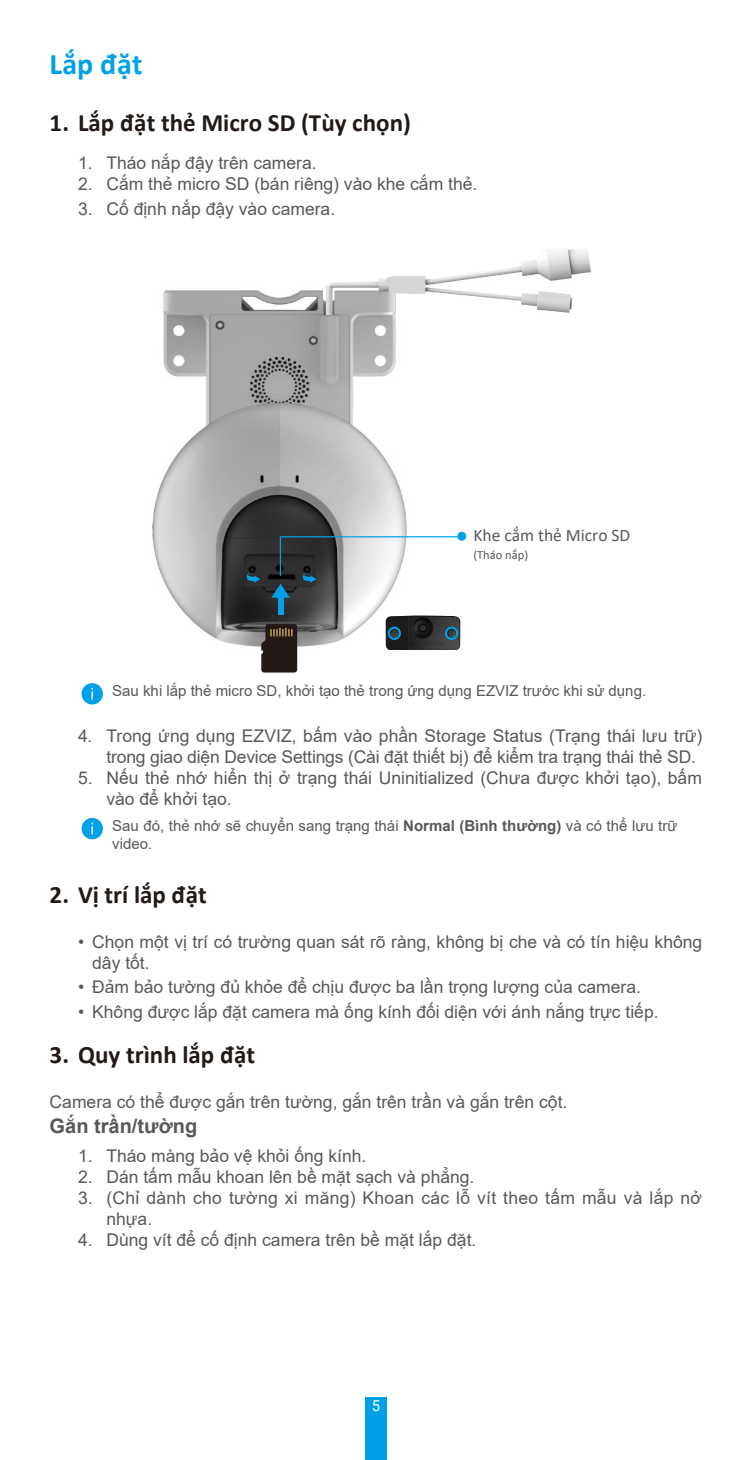
<style>
.page{position:relative;width:752px;height:1460px;background:#fff}
.page>*{position:absolute;margin:0;border:0;box-sizing:border-box;transform-origin:0 0}
.t1{font:700 30px "Calibri";color:#00a1e9}
.t2{font:700 25px "Calibri";color:#231916}
.t3{font:700 20px "Arial";color:#595857}
.t4{font:17.5px/21px "Arial";color:#595857}
.t5{font:17.5px "Calibri";color:#595857}
.t6{font:15px/18px "Arial";color:#595857}
.t7{font:15px "Roboto";color:#fff}
.t8{font:12.5px "Calibri";color:#595857}
.s1{font-weight:700}
</style>
<div class="page">
<div style="left:365px;top:1398px;width:21px;height:62px;background:#00a1e9"></div>
<img style="left:152px;top:290px;width:257px;height:360px">
<img style="left:326px;top:248px;width:265px;height:65px">
<img style="left:323px;top:287px;width:86px;height:28px">
<svg style="left:303px;top:573px;width:13px;height:9px"></svg>
<svg style="left:247px;top:573px;width:13px;height:9px"></svg>
<img style="left:385px;top:615px;width:75px;height:35px">
<svg style="left:445px;top:627px;width:13px;height:13px"></svg>
<svg style="left:387px;top:627px;width:14px;height:13px"></svg>
<hr style="left:280px;top:536px;width:1px;height:40px;background:#00a1e9">
<hr style="left:280px;top:536px;width:178px;height:1px;background:#00a1e9">
<div style="left:457px;top:532px;width:9px;height:9px;background:#00a1e9;border-radius:50%"></div>
<svg style="left:261px;top:624px;width:36px;height:48px;background:#30261f"></svg>
<div style="left:278px;top:597px;width:5px;height:18px;background:#00a1e9"></div>
<svg style="left:271px;top:584px;width:18px;height:14px"></svg>
<div style="left:81px;top:683px;width:22px;height:21px;background:#00a1e9;border-radius:50%"></div>
<svg style="left:91px;top:688px;width:2px;height:12px"></svg>
<div style="left:81px;top:818px;width:22px;height:21px;background:#00a1e9;border-radius:50%"></div>
<svg style="left:91px;top:823px;width:2px;height:11px"></svg>
<h1 class="t1" style="left:50px;top:43px;width:94px">Lắp đặt</h1>
<h2 class="t2" style="left:50px;top:105px;width:362px">1. Lắp đặt thẻ Micro SD (Tùy chọn)</h2>
<p class="t4" style="left:78px;top:153px;width:240px">1. Tháo nắp đậy trên camera.</p>
<p class="t4" style="left:78px;top:174px;width:400px">2. Cắm thẻ micro SD (bán riêng) vào khe cắm thẻ.</p>
<p class="t4" style="left:78px;top:198px;width:258px">3. Cố định nắp đậy vào camera.</p>
<p class="t5" style="left:473px;top:523px;width:158px">Khe cắm thẻ Micro SD</p>
<p class="t8" style="left:473px;top:546px;width:56px">(Tháo nắp)</p>
<p class="t6" style="left:112px;top:682px;width:535px">Sau khi lắp thẻ micro SD, khởi tạo thẻ trong ứng dụng EZVIZ trước khi sử dụng.</p>
<p class="t4" style="left:106px;top:725px;width:597px;text-indent:-28px">4. Trong ứng dụng EZVIZ, bấm vào phần Storage Status (Trạng thái lưu trữ) trong giao diện Device Settings (Cài đặt thiết bị) để kiểm tra trạng thái thẻ SD.</p>
<p class="t4" style="left:106px;top:767px;width:596px;text-indent:-28px">5. Nếu thẻ nhớ hiển thị ở trạng thái Uninitialized (Chưa được khởi tạo), bấm vào để khởi tạo.</p>
<p class="t6" style="left:112px;top:816px;width:566px">Sau đó, thẻ nhớ sẽ chuyển sang trạng thái <span class="s1">Normal (Bình thường)</span> và có thể lưu trữ video.</p>
<h2 class="t2" style="left:50px;top:877px;width:159px">2. Vị trí lắp đặt</h2>
<p class="t4" style="left:92px;top:931px;width:611px;text-indent:-14px">• Chọn một vị trí có trường quan sát rõ ràng, không bị che và có tín hiệu không dây tốt.</p>
<p class="t4" style="left:78px;top:976px;width:564px">• Đảm bảo tường đủ khỏe để chịu được ba lần trọng lượng của camera.</p>
<p class="t4" style="left:78px;top:1001px;width:582px">• Không được lắp đặt camera mà ống kính đối diện với ánh nắng trực tiếp.</p>
<h2 class="t2" style="left:50px;top:1037px;width:207px">3. Quy trình lắp đặt</h2>
<p class="t4" style="left:50px;top:1091px;width:519px">Camera có thể được gắn trên tường, gắn trên trần và gắn trên cột.</p>
<p class="t3" style="left:50px;top:1112px;width:149px">Gắn trần/tường</p>
<p class="t4" style="left:78px;top:1145px;width:290px">1. Tháo màng bảo vệ khỏi ống kính.</p>
<p class="t4" style="left:78px;top:1166px;width:398px">2. Dán tấm mẫu khoan lên bề mặt sạch và phẳng.</p>
<p class="t4" style="left:106px;top:1187px;width:597px;text-indent:-28px">3. (Chỉ dành cho tường xi măng) Khoan các lỗ vít theo tấm mẫu và lắp nở nhựa.</p>
<p class="t4" style="left:78px;top:1229px;width:399px">4. Dùng vít để cố định camera trên bề mặt lắp đặt.</p>
<p class="t7" style="left:371px;top:1395px;width:10px">5</p>
</div>
